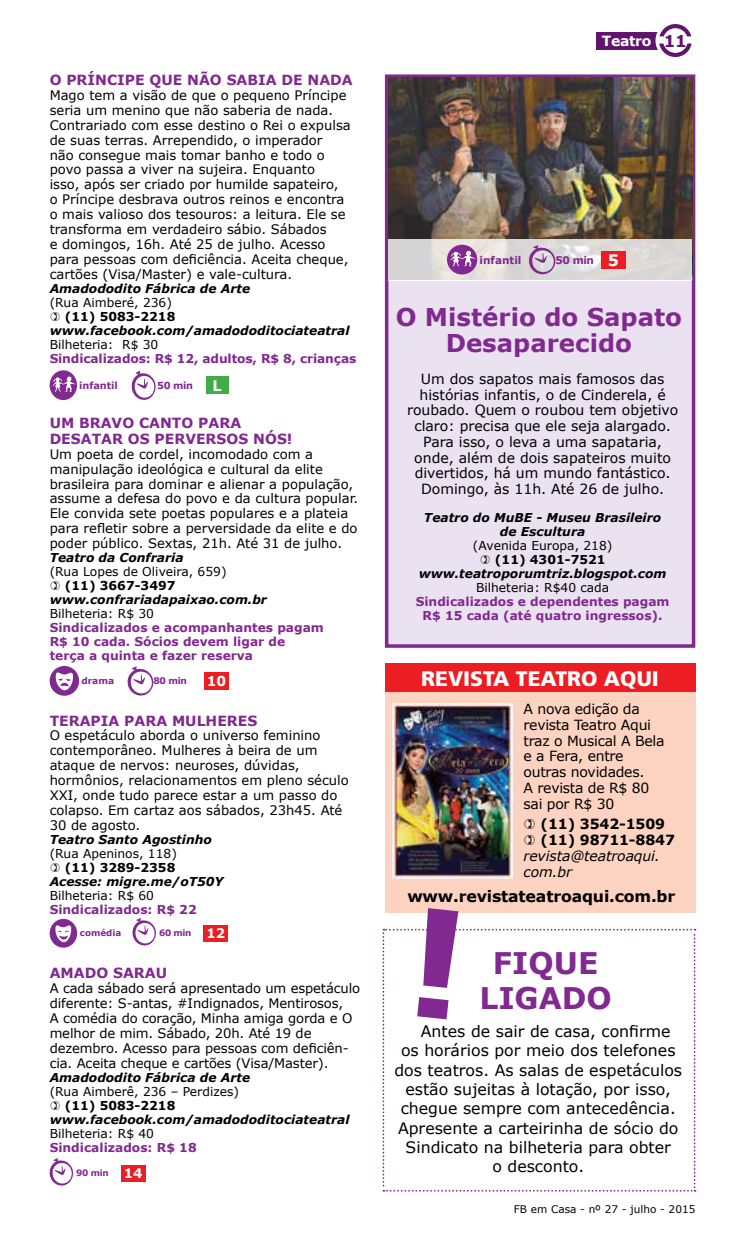
<style>
.page{position:relative;width:745px;height:1241px;background:#fff}
.page>*{position:absolute;margin:0;border:0;box-sizing:border-box;transform-origin:0 0}
.t1{font:700 29.75px/35px "Verdana";color:#812990}
.t2{font:700 24.5px/26.2px "Verdana";color:#812990;text-align:center}
.t3{font:900 21px "Frutiger";color:#fff}
.t4{font:15.75px "Verdana";color:#000}
.t5{font:700 15.75px "Verdana";letter-spacing:-.01em;color:#000}
.t6{font:700 14.53px "Verdana";color:#fff}
.t7{font:14px/15.8px "Verdana";color:#000;text-align:center}
.t8{font:14px/15.8px "Verdana";letter-spacing:-.02em;color:#000}
.t9{font:700 14px/15.8px "Verdana";color:#812990}
.t10{font:700 14px/15.8px "Verdana";letter-spacing:-.01em;color:#000}
.t11{font:italic 14px/15.8px "Verdana";letter-spacing:-.01em;color:#000}
.t12{font:700 14px "Verdana";letter-spacing:-.025em;color:#fff}
.t13{font:700 13.65px "Verdana";color:#fff}
.t14{font:13.12px/14.9px "Verdana";color:#000}
.t15{font:italic 700 12.25px/14px "Verdana";color:#000;text-align:center}
.t16{font:700 12.25px/14px "Verdana";color:#812990}
.t17{font:12.25px "Verdana";color:#000}
.t18{font:700 12.25px "Verdana";color:#000}
.t19{font:10.5px "Verdana";color:#000}
.t20{font:700 10.5px "Verdana";color:#812990}
.t21{font:700 9.62px "Verdana";color:#812990}
.t22{font:700 9.1px "Verdana";color:#812990}
.t23{font:700 8.75px "Verdana";letter-spacing:-.02em;color:#812990}
.s1{font-size:13.12px;color:#fff}
.s2{font-size:16.45px;color:#62136d}
.s3{font-size:15.75px;color:#fff}
</style>
<div class="page">
<div style="left:595px;top:32px;width:80px;height:17px;background:#62136d"></div>
<div style="left:655px;top:21px;width:39px;height:39px;background:#fff;border-radius:50%"></div>
<svg style="left:659px;top:24px;width:32px;height:12px"></svg>
<svg style="left:659px;top:44px;width:32px;height:13px"></svg>
<div style="left:384px;top:74px;width:310px;height:573px;background:#eae2f0;border:4px solid #812990"></div>
<div style="left:50px;top:370px;width:27px;height:30px;background:#812990;border-radius:50%"></div>
<svg style="left:53px;top:376px;width:22px;height:16px"></svg>
<div style="left:206px;top:376px;width:22px;height:18px;background:#41ad49"></div>
<svg style="left:131px;top:370px;width:25px;height:30px"></svg>
<div style="left:204px;top:672px;width:24px;height:17px;background:#ed1d24"></div>
<svg style="left:127px;top:666px;width:27px;height:30px"></svg>
<div style="left:50px;top:666px;width:29px;height:29px;background:#812990;border-radius:50%"></div>
<svg style="left:56px;top:672px;width:17px;height:18px"></svg>
<div style="left:50px;top:918px;width:27px;height:29px;background:#812990;border-radius:50%"></div>
<svg style="left:55px;top:925px;width:16px;height:17px"></svg>
<div style="left:203px;top:924px;width:25px;height:17px;background:#ed1d24"></div>
<svg style="left:132px;top:918px;width:24px;height:28px"></svg>
<div style="left:121px;top:1164px;width:24px;height:17px;background:#ed1d24"></div>
<svg style="left:49px;top:1158px;width:25px;height:28px"></svg>
<div style="left:384px;top:663px;width:310px;height:250px;background:#fcd3c1"></div>
<div style="left:384px;top:663px;width:310px;height:29px;background:#ed1d24"></div>
<img style="left:392px;top:703px;width:119px;height:174px">
<svg style="left:382px;top:908px;width:313px;height:283px"></svg>
<img style="left:388px;top:78px;width:304px;height:161px">
<svg style="left:388px;top:239px;width:304px;height:41px;fill:#dbd8d6"></svg>
<div style="left:600px;top:251px;width:25px;height:17px;background:#ed1d24"></div>
<div style="left:446px;top:245px;width:31px;height:29px;background:#812990;border-radius:50%"></div>
<svg style="left:450px;top:250px;width:25px;height:16px"></svg>
<svg style="left:528px;top:245px;width:28px;height:30px"></svg>
<p class="t9" style="left:50px;top:72px;width:270px">O PRÍNCIPE QUE NÃO SABIA DE NADA</p>
<p class="t14" style="left:50px;top:87px;width:302px">Mago tem a visão de que o pequeno Príncipe seria um menino que não saberia de nada.<br>Contrariado com esse destino o Rei o expulsa de suas terras. Arrependido, o imperador<br>não consegue mais tomar banho e todo o povo passa a viver na sujeira. Enquanto<br>isso, após ser criado por humilde sapateiro,<br>o Príncipe desbrava outros reinos e encontra o mais valioso dos tesouros: a leitura. Ele se transforma em verdadeiro sábio. Sábados<br>e domingos, 16h. Até 25 de julho. Acesso para pessoas com deficiência. Aceita cheque, cartões (Visa/Master) e vale-cultura.</p>
<p class="t15" style="left:50px;top:281px;width:202px">Amadododito Fábrica de Arte</p>
<p class="t17" style="left:50px;top:294px;width:124px">(Rua Aimberé, 236)</p>
<p class="t18" style="left:65px;top:308px;width:112px">(11) 5083-2218</p>
<p class="t15" style="left:50px;top:323px;width:301px">www.facebook.com/amadododitociateatral</p>
<p class="t17" style="left:50px;top:336px;width:110px">Bilheteria: R$ 30</p>
<p class="t16" style="left:50px;top:351px;width:308px">Sindicalizados: R$ 12, adultos, R$ 8, crianças</p>
<p class="t21" style="left:79px;top:379px;width:40px">infantil</p>
<p class="t21" style="left:157px;top:379px;width:37px">50 min</p>
<p class="t6" style="left:212px;top:376px;width:9px">L</p>
<p class="t9" style="left:50px;top:414px;width:13px">Um</p>
<p class="t9" style="left:50px;top:414px;width:244px;text-indent:29px">bravo canto para desatar os pe rve rsos nós!</p>
<p class="t14" style="left:50px;top:446px;width:310px">Um poeta de cordel, incomodado com a manipulação ideológica e cultural da elite brasileira para dominar e alienar a população, assume a defesa do povo e da cultura popular.<br>Ele convida sete poetas populares e a plateia para refletir sobre a perversidade da elite e do poder público. Sextas, 21h. Até 31 de julho.</p>
<p class="t15" style="left:50px;top:550px;width:135px">Teatro da Confraria</p>
<p class="t17" style="left:50px;top:563px;width:178px">(Rua Lopes de Oliveira, 659)</p>
<p class="t18" style="left:65px;top:577px;width:112px">(11) 3667-3497</p>
<p class="t15" style="left:50px;top:592px;width:219px">www.confrariadapaixao.com.br</p>
<p class="t17" style="left:50px;top:605px;width:106px">Bilheteria: R$ 30</p>
<p class="t16" style="left:50px;top:620px;width:275px">Sindicalizados e acompanhantes pagam<br>R$ 10 cada. Sócios devem ligar de<br>terça a quinta e fazer reserva</p>
<p class="t22" style="left:81px;top:674px;width:34px">drama</p>
<p class="t22" style="left:153px;top:674px;width:35px">80 min</p>
<p class="t13" style="left:206px;top:672px;width:21px">10</p>
<p class="t9" style="left:50px;top:712px;width:209px">Te rapia para m ulhe res</p>
<p class="t14" style="left:50px;top:727px;width:300px">O espetáculo aborda o universo feminino contemporâneo. Mulheres à beira de um ataque de nervos: neuroses, dúvidas, hormônios, relacionamentos em pleno século XXI, onde tudo parece estar a um passo do colapso. Em cartaz aos sábados, 23h45. Até 30 de agosto.</p>
<p class="t15" style="left:50px;top:831px;width:164px">Teatro Santo Agostinho</p>
<p class="t17" style="left:50px;top:845px;width:129px">(Rua Apeninos, 118)</p>
<p class="t18" style="left:65px;top:859px;width:112px">(11) 3289-2358</p>
<p class="t15" style="left:50px;top:873px;width:175px">Acesse: migre.me/oT50Y</p>
<p class="t17" style="left:50px;top:887px;width:106px">Bilheteria: R$ 60</p>
<p class="t16" style="left:50px;top:901px;width:148px">Sindicalizados: R$ 22</p>
<p class="t23" style="left:80px;top:927px;width:43px">comédia</p>
<p class="t23" style="left:159px;top:927px;width:68px">60 min <span class="s1">12</span></p>
<p class="t9" style="left:50px;top:964px;width:119px">Amado Sarau</p>
<p class="t14" style="left:50px;top:980px;width:312px">A cada sábado será apresentado um espetáculo diferente: S-antas, #Indignados, Mentirosos,<br>A comédia do coração, Minha amiga gorda e O melhor de mim. Sábado, 20h. Até 19 de dezembro. Acesso para pessoas com deficiên&shy;cia. Aceita cheque e cartões (Visa/Master).</p>
<p class="t15" style="left:50px;top:1069px;width:202px">Amadododito Fábrica de Arte</p>
<p class="t17" style="left:50px;top:1083px;width:191px">(Rua Aimberê, 236 – Perdizes)</p>
<p class="t18" style="left:65px;top:1097px;width:112px">(11) 5083-2218</p>
<p class="t15" style="left:50px;top:1111px;width:301px">www.facebook.com/amadododitociateatral</p>
<p class="t17" style="left:50px;top:1125px;width:106px">Bilheteria: R$ 40</p>
<p class="t16" style="left:50px;top:1139px;width:148px">Sindicalizados: R$ 18</p>
<p class="t23" style="left:76px;top:1167px;width:68px">90 min <span class="s1">14</span></p>
<p class="t12" style="left:601px;top:32px;width:86px">Teatro <span class="s2">11</span></p>
<p class="t20" style="left:479px;top:253px;width:43px">infantil</p>
<p class="t20" style="left:555px;top:253px;width:65px">50 min <span class="s3">5</span></p>
<h2 class="t2" style="left:395px;top:303px;width:288px">O Mistério do Sapato<br>Desaparecido</h2>
<p class="t7" style="left:407px;top:370px;width:272px">Um dos sapatos mais famosos das histórias infantis, o de Cinderela, é roubado. Quem o roubou tem objetivo claro: precisa que ele seja alargado.<br>Para isso, o leva a uma sapataria, onde, além de dois sapateiros muito divertidos, há um mundo fantástico.<br>Domingo, às 11h. Até 26 de julho.</p>
<p class="t15" style="left:423px;top:510px;width:239px">Teatro do MuBE - Museu Brasileiro de Escultura</p>
<p class="t17" style="left:472px;top:538px;width:141px">(Avenida Europa, 218)</p>
<p class="t18" style="left:494px;top:552px;width:112px">(11) 4301-7521</p>
<p class="t15" style="left:418px;top:566px;width:249px">www.teatroporumtriz.blogspot.com</p>
<p class="t17" style="left:475px;top:580px;width:135px">Bilheteria: R$40 cada</p>
<p class="t16" style="left:415px;top:594px;width:255px;text-align:center">Sindicalizados e dependentes pagam<br>R$ 15 cada (até quatro ingressos).</p>
<h3 class="t3" style="left:421px;top:665px;width:239px">REVISTA TEATRO AQUI</h3>
<p class="t8" style="left:523px;top:700px;width:142px">A nova edição da revista Teatro Aqui traz o Musical A Bela e a Fera, entre outras novidades.<br>A revista de R$ 80 sai por R$ 30</p>
<p class="t10" style="left:540px;top:815px;width:136px">(11) 3542-1509 (11) 98711-8847</p>
<p class="t11" style="left:523px;top:847px;width:138px">revista@teatroaqui. com.br</p>
<p class="t5" style="left:407px;top:885px;width:269px">www.revistateatroaqui.com.br</p>
<h1 class="t1" style="left:479px;top:944px;width:116px;text-indent:14px">Fique ligado</h1>
<p class="t4" style="left:420px;top:1021px;width:251px">Antes de sair de casa, confirme</p>
<p class="t4" style="left:401px;top:1040px;width:276px">os horários por meio dos telefones</p>
<p class="t4" style="left:394px;top:1059px;width:289px">dos teatros. As salas de espetáculos</p>
<p class="t4" style="left:405px;top:1079px;width:267px">estão sujeitas à lotação, por isso,</p>
<p class="t4" style="left:400px;top:1098px;width:276px">chegue sempre com antecedência.</p>
<p class="t4" style="left:398px;top:1117px;width:282px">Apresente a carteirinha de sócio do</p>
<p class="t4" style="left:405px;top:1136px;width:266px">Sindicato na bilheteria para obter</p>
<p class="t4" style="left:492px;top:1156px;width:93px">o desconto.</p>
<p class="t19" style="left:513px;top:1202px;width:183px">FB em Casa - nº 27 - julho - 2015</p>
</div>
